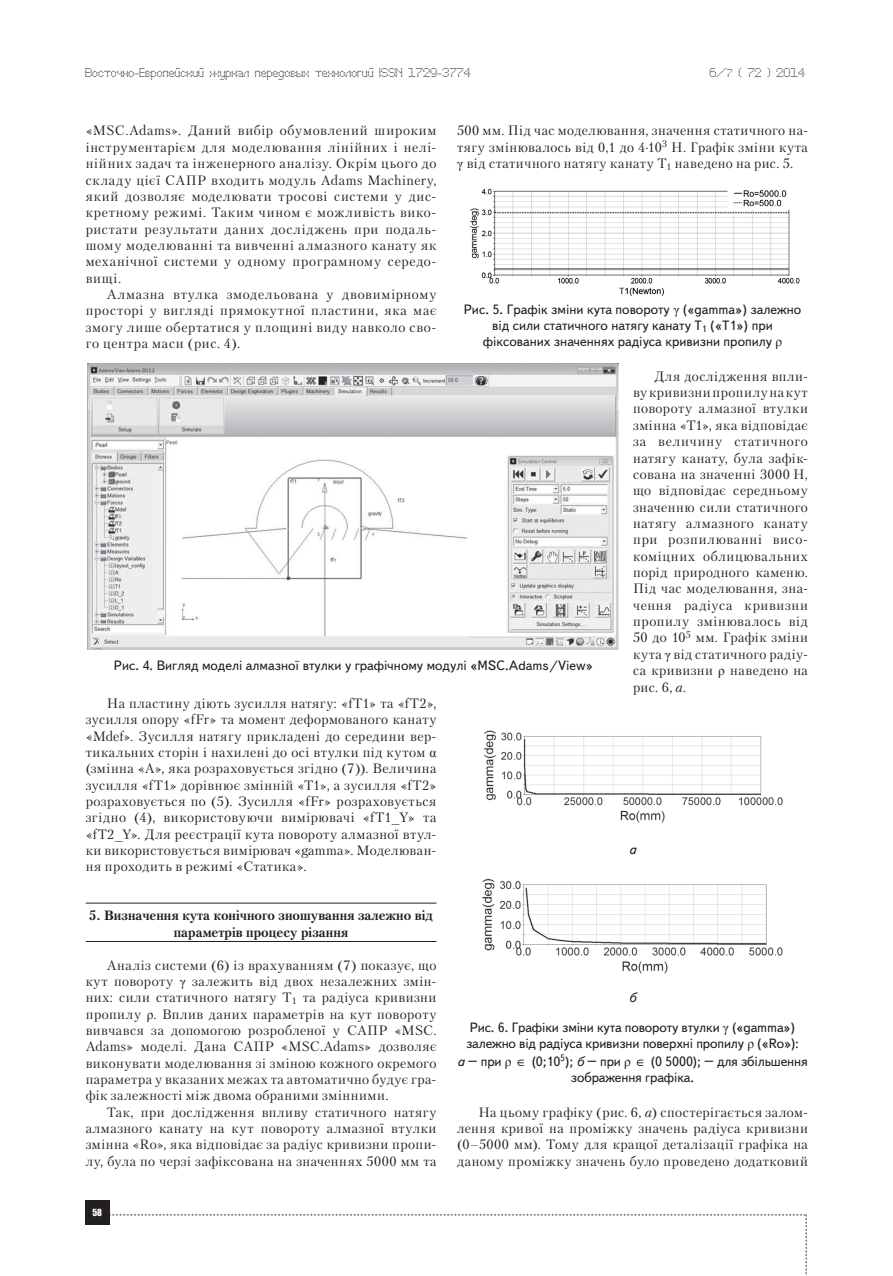
<style>
.page{position:relative;width:893px;height:1276px;background:#fff}
.page>*{position:absolute;margin:0;border:0;box-sizing:border-box;transform-origin:0 0}
.t1{font:13.5px/16.4px "Petersburg C";letter-spacing:.04em;color:#231f20;text-align:justify}
.t2{font:13.5px/16.2px "Text Book C";color:#231f20;text-align:center}
.t3{font:13.5px "Petersburg C";letter-spacing:.06em;color:#231f20}
.t4{font:13.5px "Petersburg C";letter-spacing:.02em;color:#231f20}
.t5{font:700 13.5px/16.4px "Petersburg C";color:#231f20;text-align:center}
.t6{font:italic 13.5px "Text Book C";color:#231f20}
.t7{font:12px "Perfo";letter-spacing:.015em;color:#231f20}
.t8{font:9px "Impact";color:#fff}
.s1{font-size:10.5px}
.s2{font-family:"Times New Roman"}
.s3{font-style:italic}
.s4{color:#000001}
</style>
<div class="page">
<div style="left:85px;top:1200px;width:24px;height:25px;background:#231f20"></div>
<svg style="left:109px;top:1214px;width:698px;height:62px"></svg>
<hr style="left:86px;top:902px;width:350px;height:1px;background:#231f20">
<hr style="left:86px;top:941px;width:350px;height:1px;background:#231f20">
<img style="left:88px;top:364px;width:530px;height:285px">
<img style="left:470px;top:188px;width:330px;height:108px">
<img style="left:484px;top:730px;width:299px;height:93px">
<img style="left:482px;top:879px;width:301px;height:94px">
<p class="t7" style="left:85px;top:65px;width:387px">Восточно-Европейский журнал передовых технологий ISSN 1729-3774</p>
<p class="t7" style="left:709px;top:65px;width:97px">6/<span class="s1">7</span> ( 72 ) 2014</p>
<p class="t1" style="left:86px;top:122px;width:352px">«MSC.Adams». Даний вибір обумовлений широким</p>
<p class="t3" style="left:86px;top:139px;width:352px">інструментарієм для моделювання лінійних і нелі-</p>
<p class="t1" style="left:86px;top:155px;width:352px">нійних задач та інженерного аналізу. Окрім цього до</p>
<p class="t1" style="left:86px;top:171px;width:352px">складу цієї САПР входить модуль Adams Machinery,</p>
<p class="t1" style="left:86px;top:188px;width:352px">який дозволяє моделювати тросові системи у дис-</p>
<p class="t3" style="left:86px;top:204px;width:352px">кретному режимі. Таким чином є можливість вико-</p>
<p class="t1" style="left:86px;top:220px;width:352px">ристати результати даних досліджень при подаль-</p>
<p class="t1" style="left:86px;top:237px;width:352px">шому моделюванні та вивченні алмазного канату як</p>
<p class="t1" style="left:86px;top:253px;width:352px">механічної системи у одному програмному середо-</p>
<p class="t1" style="left:86px;top:270px;width:37px">вищі.</p>
<p class="t3" style="left:107px;top:286px;width:331px">Алмазна втулка змодельована у двовимірному</p>
<p class="t3" style="left:86px;top:302px;width:352px">просторі у вигляді прямокутної пластини, яка має</p>
<p class="t1" style="left:86px;top:319px;width:352px">змогу лише обертатися у площині виду навколо сво-</p>
<p class="t1" style="left:86px;top:335px;width:156px">го центра маси (рис. 4).</p>
<p class="t1" style="left:457px;top:122px;width:352px">500 мм. Під час моделювання, значення статичного на&shy;тягу змінювалось від 0,1 до 4·10<sup>3</sup> Н. Графік зміни кута <span class="s2">γ</span> від статичного натягу канату Т<sub>1</sub> наведено на рис. 5.</p>
<p class="t2" style="left:464px;top:301px;width:339px">Рис. 5. Графік зміни кута повороту <span class="s2">γ</span> («gamma») залежно від сили статичного натягу канату Т<sub>1</sub> («Т1») при фіксованих значеннях радіуса кривизни пропилу <span class="s2">ρ</span></p>
<p class="t1" style="left:633px;top:368px;width:176px;text-indent:21px">Для дослідження впли&shy;ву кривизни пропилу на кут повороту алмазної втулки змінна «Т1», яка відповідає за величину статичного натягу канату, була зафік&shy;сована на значенні 3000 Н, що відповідає середньому значенню сили статичного натягу алмазного канату при розпилюванні висо&shy;коміцних облицювальних порід природного каменю.<br>Під час моделювання, зна&shy;чення радіуса кривизни пропилу змінювалось від 50 до 10<sup>5</sup> мм. Графік зміни кута <span class="s2">γ</span> від статичного радіу&shy;са кривизни <span class="s2">ρ</span> наведено на рис. 6, <span class="s3">а</span>.</p>
<p class="t2" style="left:114px;top:657px;width:481px">Рис. 4. Вигляд моделі алмазної втулки у графічному модулі «MSC.Adams/View»</p>
<p class="t1" style="left:86px;top:695px;width:352px;text-indent:21px">На пластину діють зусилля натягу: «fT1» та «fT2», зусилля опору «fFr» та момент деформованого канату «Mdef». Зусилля натягу прикладені до середини вер&shy;тикальних сторін і нахилені до осі втулки під кутом <span class="s2">α </span>(змінна «А», яка розраховується згідно (7)). Величина зусилля «fT1» дорівнює змінній «Т1», а зусилля «fT2» розраховується по (5). Зусилля «fFr» розраховується згідно (4), використовуючи вимірювачі «fT1_Y» та «fT2_Y». Для реєстрації кута повороту алмазної втул&shy;ки використовується вимірювач «gamma». Моделюван&shy;ня проходить в режимі «Статика».</p>
<p class="t5" style="left:89px;top:907px;width:345px">5. Визначення кута конічного зношування залежно від параметрів процесу різання</p>
<p class="t1" style="left:107px;top:956px;width:331px">Аналіз системи (6) із врахуванням (7) показує, що</p>
<p class="t1" style="left:86px;top:973px;width:352px">кут повороту <span class="s2">γ</span> залежить від двох незалежних змін-</p>
<p class="t1" style="left:86px;top:989px;width:352px">них: сили статичного натягу Т<sub>1</sub> та радіуса кривизни</p>
<p class="t1" style="left:86px;top:1005px;width:352px">пропилу <span class="s2">ρ</span>. Вплив даних параметрів на кут повороту</p>
<p class="t4" style="left:86px;top:1022px;width:352px">вивчався за допомогою розробленої у САПР «MSC.</p>
<p class="t4" style="left:86px;top:1038px;width:352px">Adams» моделі. Дана САПР «MSC.Adams» дозволяє</p>
<p class="t1" style="left:86px;top:1054px;width:352px">виконувати моделювання зі зміною кожного окремого</p>
<p class="t1" style="left:86px;top:1071px;width:352px">параметра у вказаних межах та автоматично будує гра-</p>
<p class="t1" style="left:86px;top:1087px;width:304px">фік залежності між двома обраними змінними.</p>
<p class="t1" style="left:107px;top:1103px;width:331px">Так, при дослідження впливу статичного натягу</p>
<p class="t1" style="left:86px;top:1120px;width:352px">алмазного канату на кут повороту алмазної втулки</p>
<p class="t1" style="left:86px;top:1136px;width:352px">змінна «Ro», яка відповідає за радіус кривизни пропи-</p>
<p class="t1" style="left:86px;top:1152px;width:352px">лу, була по черзі зафіксована на значеннях 5000 мм та</p>
<p class="t8" style="left:92px;top:1205px;width:11px">58</p>
<p class="t6" style="left:629px;top:841px;width:9px">а</p>
<p class="t2" style="left:470px;top:983px;width:327px;line-height:29.4px"><span class="s3">б<br></span>Рис. 6. Графіки зміни кута повороту втулки <span class="s2">γ</span> («gamma»)</p>
<p class="t2" style="left:457px;top:1034px;width:352px;line-height:17.7px">залежно від радіуса кривизни поверхні пропилу <span class="s2">ρ</span> («Ro»):<br><span class="s3">а</span> – при <span class="s2">ρ</span> <span class="s4">∈</span> (0;10<sup>5</sup>); <span class="s3">б</span> – при <span class="s2">ρ</span> <span class="s4">∈</span> (0 5000); – для збільшення</p>
<p class="t2" style="left:571px;top:1069px;width:125px">зображення графіка.</p>
<p class="t1" style="left:457px;top:1103px;width:352px;text-indent:21px">На цьому графіку (рис. 6, <span class="s3">а</span>) спостерігається залом&shy;лення кривої на проміжку значень радіуса кривизни (0–5000 мм). Тому для кращої деталізації графіка на даному проміжку значень було проведено додатковий</p>
</div>
